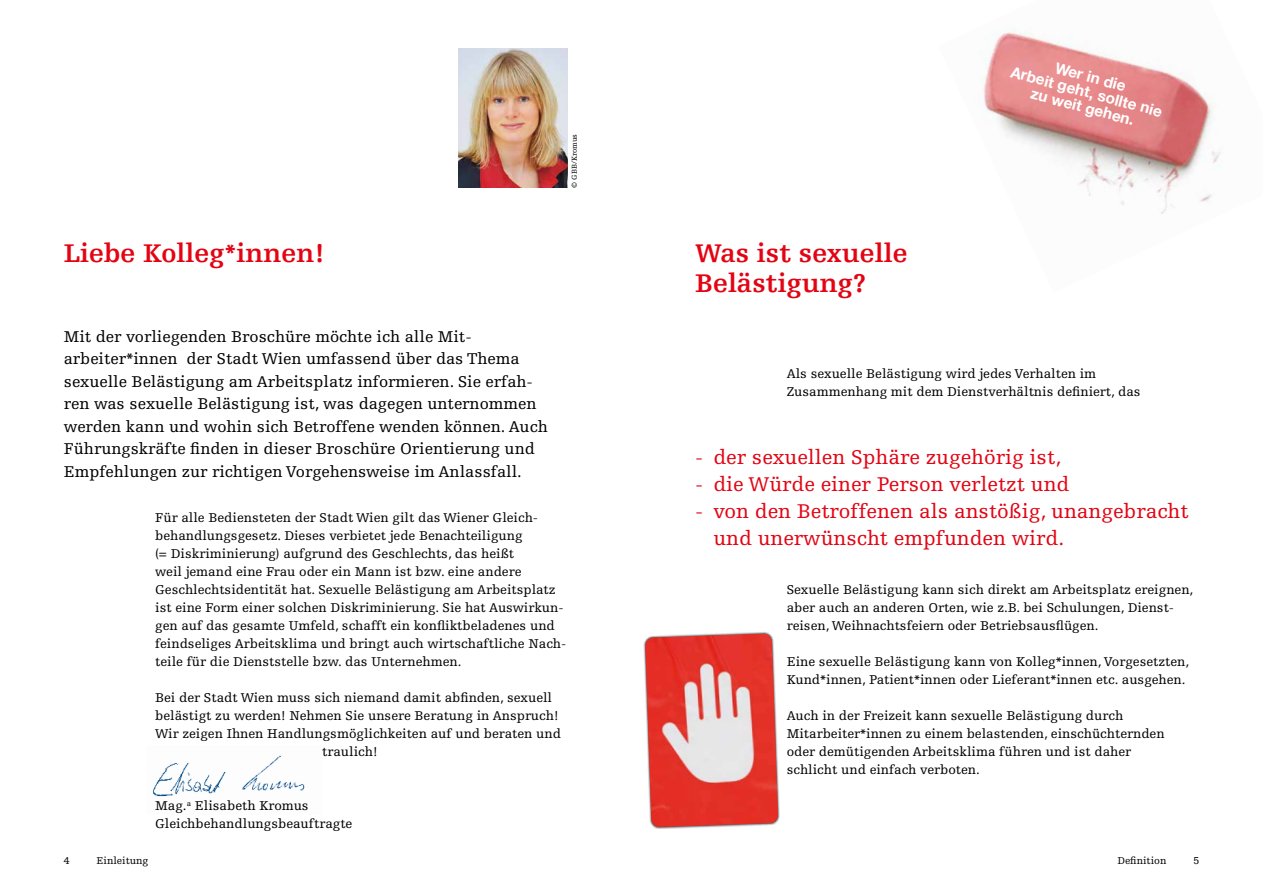
<style>
.page{position:relative;width:1263px;height:893px;background:#fff}
.page>*{position:absolute;margin:0;border:0;box-sizing:border-box;transform-origin:0 0}
.t1{font:700 27px/30px "Egyptienne F";color:#e30413}
.t2{font:21px/27px "Egyptienne F";color:#e30413}
.t3{font:16.5px/22.5px "Egyptienne F";color:#000}
.t4{font:700 15.45px/30.9px "Helvetica Neue";color:#fff;text-align:center}
.t5{font:13.5px/18px "Egyptienne F";color:#000}
.t6{font:10.5px "Egyptienne F";color:#000}
.t7{font:7.5px "Egyptienne F";color:#000}
</style>
<div class="page">
<img style="left:458px;top:49px;width:110px;height:139px">
<img style="left:152px;top:755px;width:153px;height:42px">
<img style="left:979px;top:28px;width:242px;height:186px">
<div style="left:643px;top:631px;width:137px;height:198px;background:#000;opacity:.75"></div>
<img style="left:645px;top:634px;width:133px;height:193px">
<h1 class="t1" style="left:64px;top:239px;width:263px">Liebe Kolleg*innen!</h1>
<p class="t7" style="left:570px;top:188px;width:55px;rotate:-90deg">© GBB/Kromus</p>
<p class="t3" style="left:64px;top:325px;width:485px">Mit der vorliegenden Broschüre möchte ich alle Mit&shy;arbeiter*innen der Stadt Wien umfassend über das Thema sexuelle Belästigung am Arbeitsplatz informieren. Sie erfah&shy;ren was sexuelle Belästigung ist, was dagegen unternommen werden kann und wohin sich Betroffene wenden können. Auch Führungskräfte fnden in dieser Broschüre Orientierung und Empfehlungen zur richtigen Vorgehensweise im Anlassfall.</p>
<p class="t5" style="left:155px;top:509px;width:413px">Für alle Bediensteten der Stadt Wien gilt das Wiener Gleich&shy;behandlungsgesetz. Dieses verbietet jede Benachteiligung<br>(= Diskriminierung) aufgrund des Geschlechts, das heißt<br>weil jemand eine Frau oder ein Mann ist bzw. eine andere Geschlechtsidentität hat. Sexuelle Belästigung am Arbeitsplatz ist eine Form einer solchen Diskriminierung. Sie hat Auswirkun&shy;gen auf das gesamte Umfeld, schafft ein konfiktbeladenes und feindseliges Arbeitsklima und bringt auch wirtschaftliche Nach&shy;teile für die Dienststelle bzw. das Unternehmen.</p>
<p class="t5" style="left:155px;top:689px;width:407px">Bei der Stadt Wien muss sich niemand damit abfnden, sexuell belästigt zu werden! Nehmen Sie unsere Beratung in Anspruch!<br>Wir zeigen Ihnen Handlungsmöglichkeiten auf und beraten und</p>
<p class="t5" style="left:155px;top:797px;width:199px">Mag.<sup>a</sup> Elisabeth Kromus<br>Gleichbehandlungsbeauftragte</p>
<h1 class="t1" style="left:695px;top:239px;width:214px">Was ist sexuelle<br>Belästigung?</h1>
<p class="t4" style="left:1043px;top:48px;width:108px;rotate:15deg">Wer in die<br>zu weit gehen.</p>
<p class="t4" style="left:1015px;top:57px;width:158px;rotate:15deg">Arbeit geht, sollte nie</p>
<p class="t5" style="left:787px;top:365px;width:355px">Als sexuelle Belästigung wird jedes Verhalten im<br>Zusammenhang mit dem Dienstverhältnis defniert, das</p>
<h2 class="t2" style="left:695px;top:444px;width:367px">- der sexuellen Sphäre zugehörig ist,</h2>
<h2 class="t2" style="left:695px;top:471px;width:375px">- die Würde einer Person verletzt und</h2>
<h2 class="t2" style="left:713px;top:498px;width:477px;text-indent:-18px">- von den Betroffenen als anstößig, unangebracht und unerwünscht empfunden wird.</h2>
<p class="t5" style="left:787px;top:581px;width:408px">Sexuelle Belästigung kann sich direkt am Arbeitsplatz ereignen, aber auch an anderen Orten, wie z.B. bei Schulungen, Dienst&shy;reisen, Weihnachtsfeiern oder Betriebsausfügen.</p>
<p class="t5" style="left:787px;top:653px;width:404px">Eine sexuelle Belästigung kann von Kolleg*innen, Vorgesetzten,<br>Kund*innen, Patient*innen oder Lieferant*innen etc. ausgehen.</p>
<p class="t5" style="left:787px;top:707px;width:379px">Auch in der Freizeit kann sexuelle Belästigung durch Mitarbeiter*innen zu einem belastenden, einschüchternden oder demütigenden Arbeitsklima führen und ist daher schlicht und einfach verboten.</p>
<p class="t6" style="left:64px;top:855px;width:7px">4</p>
<p class="t6" style="left:97px;top:855px;width:53px">Einleitung</p>
<p class="t6" style="left:1117px;top:855px;width:51px">Defnition</p>
<p class="t6" style="left:1193px;top:855px;width:7px">5</p>
</div>
